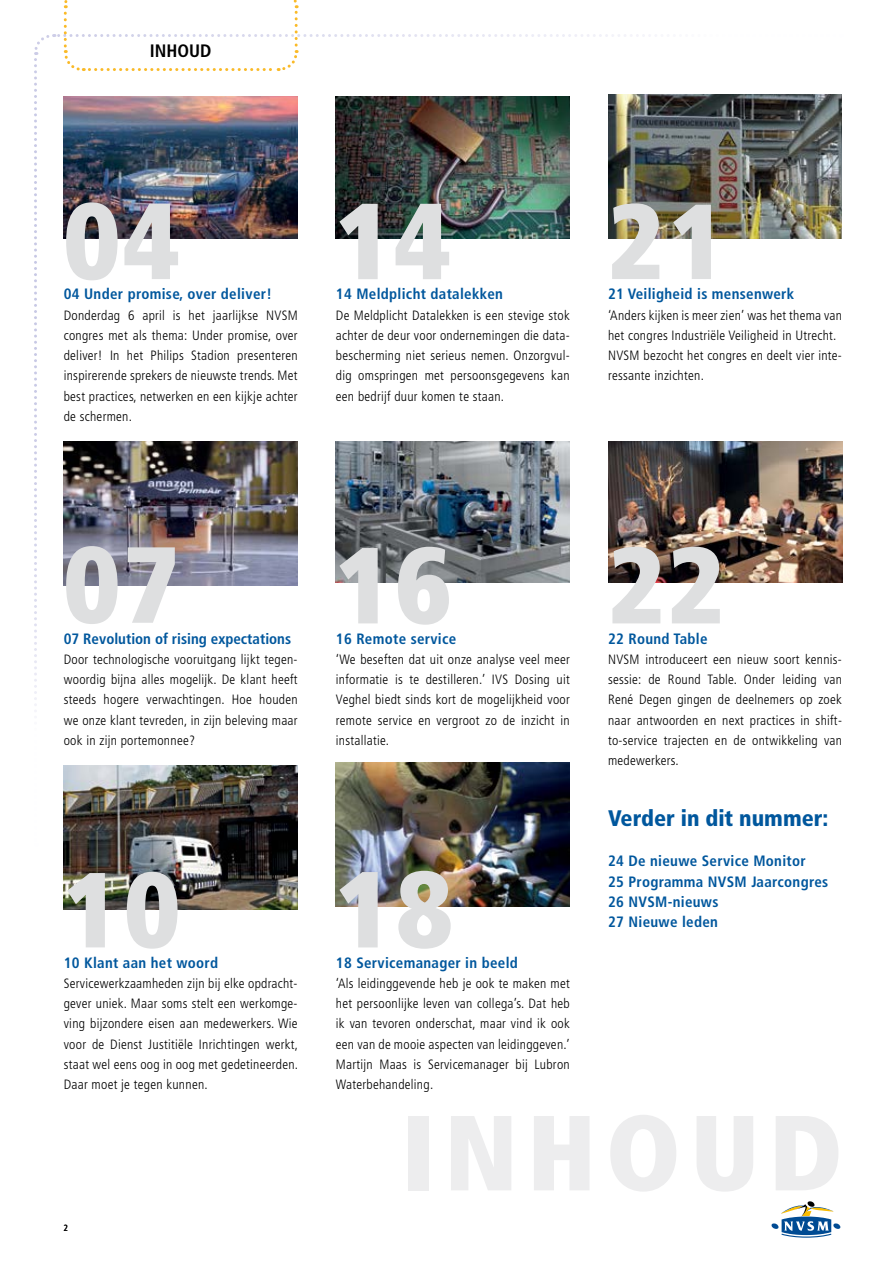
<style>
.page{position:relative;width:893px;height:1263px;background:#fff}
.page>*{position:absolute;margin:0;border:0;box-sizing:border-box;transform-origin:0 0}
.t1{font:900 condensed 108px "Frutiger";letter-spacing:.03em;color:#dedfe0}
.t2{font:900 condensed 106.5px "Frutiger";color:#dedfe0}
.t3{font:900 condensed 22.5px "Frutiger";color:#00579d}
.t4{font:700 condensed 18px "Frutiger";color:#000}
.t5{font:700 condensed 15px/20.2px "Frutiger";letter-spacing:.02em;color:#00579d}
.t6{font:700 condensed 15px "Frutiger";color:#00579d}
.t7{font:300 condensed 13.5px/20.2px "Frutiger";letter-spacing:.02em;color:#000;text-align:justify}
.t8{font:condensed 9px "Frutiger";color:#000}
</style>
<div class="page">
<hr style="left:892px;top:968px;width:1px;height:295px;background:#00579d">
<svg style="left:771px;top:1201px;width:70px;height:37px"></svg>
<img style="left:834px;top:441px;width:8px;height:142px">
<img style="left:64px;top:846px;width:234px;height:63px">
<img style="left:834px;top:94px;width:8px;height:145px">
<img style="left:336px;top:846px;width:234px;height:61px">
<img style="left:34px;top:0;width:800px;height:846px">
<h3 class="t4" style="left:150px;top:40px;width:63px">INHOUD</h3>
<h1 class="t1" style="left:64px;top:175px;width:117px">04</h1>
<p class="t5" style="left:64px;top:284px;width:210px">04 Under promise, over deliver!</p>
<p class="t7" style="left:64px;top:305px;width:235px">Donderdag 6 april is het jaarlijkse NVSM congres met als thema: Under promise, over deliver! In het Philips Stadion presenteren inspirerende sprekers de nieuwste trends. Met best practices, netwerken en een kijkje achter de schermen.</p>
<h1 class="t1" style="left:336px;top:176px;width:116px">14</h1>
<p class="t5" style="left:336px;top:284px;width:169px">14 Meldplicht datalekken</p>
<p class="t7" style="left:336px;top:305px;width:235px">De Meldplicht Datalekken is een stevige stok achter de deur voor ondernemingen die data&shy;bescherming niet serieus nemen. Onzorgvul&shy;dig omspringen met persoonsgegevens kan een bedrijf duur komen te staan.</p>
<h2 class="t2" style="left:608px;top:177px;width:119px">21</h2>
<p class="t5" style="left:608px;top:284px;width:188px">21 Veiligheid is mensenwerk</p>
<p class="t7" style="left:608px;top:305px;width:235px;text-align:left">‘Anders kijken is meer zien’ was het thema van het congres Industriële Veiligheid in Utrecht.<br>NVSM bezocht het congres en deelt vier inte&shy;ressante inzichten.</p>
<h1 class="t1" style="left:64px;top:519px;width:117px">07</h1>
<h1 class="t1" style="left:336px;top:520px;width:117px">16</h1>
<h1 class="t1" style="left:608px;top:520px;width:117px">22</h1>
<p class="t6" style="left:64px;top:629px;width:229px">07 Revolution of rising expectations</p>
<p class="t7" style="left:64px;top:649px;width:235px">Door technologische vooruitgang lijkt tegen&shy;woordig bijna alles mogelijk. De klant heeft steeds hogere verwachtingen. Hoe houden we onze klant tevreden, in zijn beleving maar ook in zijn portemonnee?</p>
<h2 class="t2" style="left:64px;top:845px;width:118px">10</h2>
<p class="t5" style="left:64px;top:952px;width:156px">10 Klant aan het woord</p>
<p class="t7" style="left:64px;top:973px;width:236px">Servicewerkzaamheden zijn bij elke opdracht&shy;gever uniek. Maar soms stelt een werkomge&shy;ving bijzondere eisen aan medewerkers. Wie voor de Dienst Justitiële Inrichtingen werkt, staat wel eens oog in oog met gedetineerden.<br>Daar moet je tegen kunnen.</p>
<p class="t5" style="left:336px;top:628px;width:122px">16 Remote service</p>
<p class="t7" style="left:336px;top:649px;width:235px">‘We beseften dat uit onze analyse veel meer informatie is te destilleren.’ IVS Dosing uit Veghel biedt sinds kort de mogelijkheid voor remote service en vergroot zo de inzicht in installatie.</p>
<h1 class="t1" style="left:336px;top:844px;width:118px">18</h1>
<p class="t5" style="left:336px;top:952px;width:184px">18 Servicemanager in beeld</p>
<p class="t7" style="left:336px;top:973px;width:235px">‘Als leidinggevende heb je ook te maken met het persoonlijke leven van collega’s. Dat heb ik van tevoren onderschat, maar vind ik ook een van de mooie aspecten van leidinggeven.’ Martijn Maas is Servicemanager bij Lubron Waterbehandeling.</p>
<p class="t5" style="left:608px;top:628px;width:101px">22 Round Table</p>
<p class="t7" style="left:608px;top:649px;width:235px">NVSM introduceert een nieuw soort kennis&shy;sessie: de Round Table. Onder leiding van René Degen gingen de deelnemers op zoek naar antwoorden en next practices in shift&shy;to-service trajecten en de ontwikkeling van medewerkers.</p>
<h3 class="t3" style="left:608px;top:804px;width:222px">Verder in dit nummer:</h3>
<p class="t5" style="left:608px;top:851px;width:222px">24 De nieuwe Service Monitor<br>25 Programma NVSM Jaarcongres<br>26 NVSM-nieuws<br>27 Nieuwe leden</p>
<p class="t8" style="left:64px;top:1222px;width:6px">2</p>
</div>
